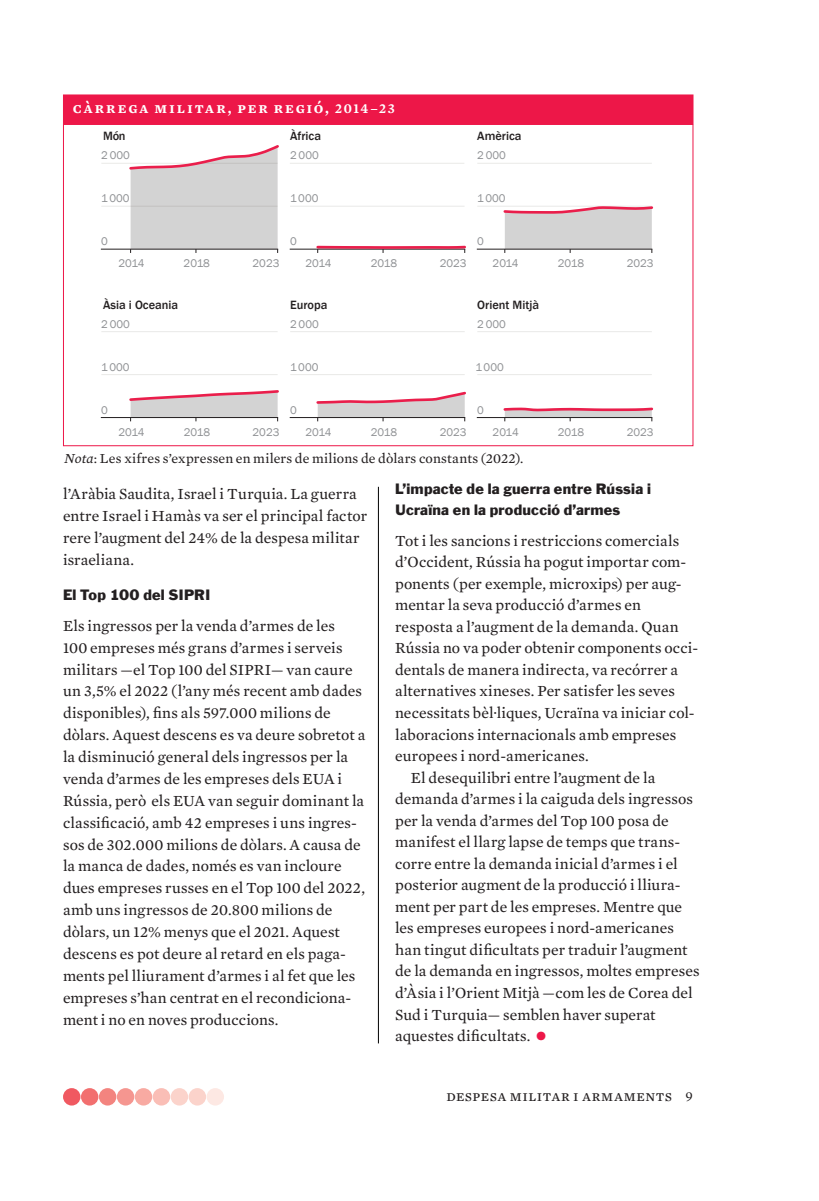
<style>
.page{position:relative;width:819px;height:1201px;background:#fff}
.page>*{position:absolute;margin:0;border:0;box-sizing:border-box;transform-origin:0 0}
.Normal_first_paragraph{font:15.75px/21.5px "Mercury Text G2";letter-spacing:.005em;color:#231f20}
.t1{font:600 15.75px "Mercury Text G3";letter-spacing:.12em;color:#fff}
.Header_odd{font:15.75px "Mercury Text G2";letter-spacing:.035em;color:#231f20}
.Headline_B{font:14px/21.5px "Franklin Gothic Std";letter-spacing:.015em;color:#231f20}
.Table_note_no_indent{font:14px "Mercury Text G2";letter-spacing:.005em;color:#231f20}
.t2{font:500 12.25px "Franklin Gothic";color:#231f20}
.t3{font:11.38px "Franklin Gothic";color:#8f9194}
.s1{font-size:14px}
.s2{font-style:italic}
.s3{font-size:31.5px;color:#ed1748}
</style>
<div class="page">
<hr style="left:378px;top:487px;width:1px;height:556px;background:#000">
<div style="left:206px;top:1088px;width:18px;height:17px;background:#fde8e3;border-radius:50%"></div>
<div style="left:189px;top:1088px;width:17px;height:17px;background:#fbd3cb;border-radius:50%"></div>
<div style="left:171px;top:1088px;width:17px;height:17px;background:#fbd3cb;border-radius:50%"></div>
<div style="left:153px;top:1088px;width:17px;height:17px;background:#fabeb6;border-radius:50%"></div>
<div style="left:135px;top:1088px;width:17px;height:17px;background:#f8aaa2;border-radius:50%"></div>
<div style="left:117px;top:1088px;width:17px;height:17px;background:#f59690;border-radius:50%"></div>
<div style="left:99px;top:1088px;width:17px;height:17px;background:#f3847f;border-radius:50%"></div>
<div style="left:81px;top:1088px;width:17px;height:17px;background:#f26f6f;border-radius:50%"></div>
<div style="left:63px;top:1088px;width:17px;height:17px;background:#f05961;border-radius:50%"></div>
<hr style="left:477px;top:374px;width:174px;height:1px;background:#8f8f85">
<hr style="left:101px;top:163px;width:176px;height:1px;background:#8f8f85">
<hr style="left:101px;top:206px;width:176px;height:1px;background:#8f8f85">
<hr style="left:290px;top:249px;width:174px;height:1px;background:#231f20">
<hr style="left:477px;top:163px;width:174px;height:1px;background:#8f8f85">
<hr style="left:477px;top:206px;width:174px;height:1px;background:#8f8f85">
<hr style="left:477px;top:249px;width:174px;height:1px;background:#231f20">
<hr style="left:101px;top:331px;width:176px;height:1px;background:#8f8f85">
<hr style="left:101px;top:374px;width:176px;height:1px;background:#8f8f85">
<hr style="left:101px;top:417px;width:176px;height:1px;background:#231f20">
<hr style="left:290px;top:331px;width:174px;height:1px;background:#8f8f85">
<hr style="left:290px;top:374px;width:174px;height:1px;background:#8f8f85">
<hr style="left:290px;top:417px;width:174px;height:1px;background:#231f20">
<hr style="left:477px;top:331px;width:174px;height:1px;background:#8f8f85">
<hr style="left:477px;top:417px;width:174px;height:1px;background:#231f20">
<hr style="left:101px;top:249px;width:177px;height:1px;background:#231f20">
<svg style="left:128px;top:145px;width:151px;height:108px"></svg>
<svg style="left:315px;top:245px;width:151px;height:8px"></svg>
<svg style="left:502px;top:206px;width:152px;height:47px"></svg>
<svg style="left:128px;top:390px;width:151px;height:31px"></svg>
<svg style="left:315px;top:391px;width:151px;height:30px"></svg>
<svg style="left:502px;top:407px;width:152px;height:14px"></svg>
<hr style="left:290px;top:163px;width:174px;height:1px;background:#8f8f85">
<hr style="left:290px;top:206px;width:174px;height:1px;background:#8f8f85">
<div style="left:63px;top:95px;width:630px;height:29px;background:#ed1748"></div>
<div style="left:63px;top:94px;width:630px;height:30px;border:1px solid #ed1748"></div>
<p class="t1" style="left:73px;top:96px;width:324px">càrrega militar, per regió, <span class="s1">2014–23</span></p>
<p class="t2" style="left:103px;top:128px;width:24px">Món</p>
<p class="t2" style="left:290px;top:128px;width:32px">Àfrica</p>
<p class="t2" style="left:477px;top:128px;width:46px">Amèrica</p>
<p class="t3" style="left:101px;top:149px;width:30px">2 000</p>
<p class="t3" style="left:290px;top:149px;width:30px">2 000</p>
<p class="t3" style="left:477px;top:149px;width:30px">2 000</p>
<p class="t3" style="left:101px;top:191px;width:30px">1 000</p>
<p class="t3" style="left:290px;top:191px;width:30px">1 000</p>
<p class="t3" style="left:477px;top:191px;width:30px">1 000</p>
<p class="t3" style="left:101px;top:234px;width:8px">0</p>
<p class="t3" style="left:290px;top:234px;width:8px">0</p>
<p class="t3" style="left:477px;top:234px;width:8px">0</p>
<p class="t3" style="left:118px;top:256px;width:28px">2014</p>
<p class="t3" style="left:184px;top:256px;width:28px">2018</p>
<p class="t3" style="left:252px;top:256px;width:28px">2023</p>
<p class="t3" style="left:305px;top:256px;width:28px">2014</p>
<p class="t3" style="left:371px;top:256px;width:28px">2018</p>
<p class="t3" style="left:439px;top:256px;width:28px">2023</p>
<p class="t3" style="left:492px;top:256px;width:28px">2014</p>
<p class="t3" style="left:558px;top:256px;width:28px">2018</p>
<p class="t3" style="left:626px;top:256px;width:28px">2023</p>
<p class="t2" style="left:103px;top:297px;width:77px">Àsia i Oceania</p>
<p class="t2" style="left:290px;top:297px;width:39px">Europa</p>
<p class="t2" style="left:477px;top:297px;width:63px">Orient Mitjà</p>
<p class="t3" style="left:101px;top:317px;width:30px">2 000</p>
<p class="t3" style="left:290px;top:317px;width:30px">2 000</p>
<p class="t3" style="left:477px;top:317px;width:30px">2 000</p>
<p class="t3" style="left:101px;top:360px;width:30px">1 000</p>
<p class="t3" style="left:290px;top:360px;width:30px">1 000</p>
<p class="t3" style="left:475px;top:360px;width:30px">1 000</p>
<p class="t3" style="left:101px;top:403px;width:8px">0</p>
<p class="t3" style="left:290px;top:403px;width:8px">0</p>
<p class="t3" style="left:477px;top:403px;width:8px">0</p>
<p class="t3" style="left:118px;top:425px;width:28px">2014</p>
<p class="t3" style="left:184px;top:425px;width:28px">2018</p>
<p class="t3" style="left:252px;top:425px;width:28px">2023</p>
<p class="t3" style="left:305px;top:425px;width:28px">2014</p>
<p class="t3" style="left:371px;top:425px;width:28px">2018</p>
<p class="t3" style="left:439px;top:425px;width:28px">2023</p>
<p class="t3" style="left:492px;top:425px;width:28px">2014</p>
<p class="t3" style="left:558px;top:425px;width:28px">2018</p>
<p class="t3" style="left:626px;top:425px;width:28px">2023</p>
<p class="Table_note_no_indent" style="left:64px;top:448px;width:460px"><span class="s2">Nota</span>: Les xifres s’expressen en milers de milions de dòlars constants (2022).</p>
<p class="Normal_first_paragraph" style="left:63px;top:482px;width:305px">l’Aràbia Saudita, Israel i Turquia. La guerra entre Israel i Hamàs va ser el principal factor rere l’augment del 24% de la despesa militar israeliana.</p>
<p class="Headline_B" style="left:63px;top:584px;width:149px">El Top 100 del SIPRI</p>
<p class="Normal_first_paragraph" style="left:63px;top:613px;width:303px">Els ingressos per la venda d’armes de les<br>100 empreses més grans d’armes i serveis militars —el Top 100 del SIPRI— van caure un 3,5% el 2022 (l’any més recent amb dades disponibles), fins als 597.000 milions de dòlars. Aquest descens es va deure sobretot a la disminució general dels ingressos per la venda d’armes de les empreses dels EUA i Rússia, però els EUA van seguir dominant la classificació, amb 42 empreses i uns ingres&shy;sos de 302.000 milions de dòlars. A causa de la manca de dades, només es van incloure dues empreses russes en el Top 100 del 2022, amb uns ingressos de 20.800 milions de dòlars, un 12% menys que el 2021. Aquest descens es pot deure al retard en els paga&shy;ments pel lliurament d’armes i al fet que les empreses s’han centrat en el recondiciona&shy;ment i no en noves produccions.</p>
<p class="Headline_B" style="left:395px;top:478px;width:257px">L’impacte de la guerra entre Rússia i<br>Ucraïna en la producció d’armes</p>
<p class="Normal_first_paragraph" style="left:395px;top:529px;width:304px">Tot i les sancions i restriccions comercials d’Occident, Rússia ha pogut importar com&shy;ponents (per exemple, microxips) per aug&shy;mentar la seva producció d’armes en resposta a l’augment de la demanda. Quan Rússia no va poder obtenir components occi&shy;dentals de manera indirecta, va recórrer a alternatives xineses. Per satisfer les seves necessitats bèl·liques, Ucraïna va iniciar col· laboracions internacionals amb empreses europees i nord-americanes.</p>
<p class="Normal_first_paragraph" style="left:395px;top:765px;width:306px;text-indent:16px">El desequilibri entre l’augment de la demanda d’armes i la caiguda dels ingressos per la venda d’armes del Top 100 posa de manifest el llarg lapse de temps que trans&shy;corre entre la demanda inicial d’armes i el posterior augment de la producció i lliura&shy;ment per part de les empreses. Mentre que les empreses europees i nord-americanes han tingut dificultats per traduir l’augment de la demanda en ingressos, moltes empreses d’Àsia i l’Orient Mitjà —com les de Corea del Sud i Turquia— semblen haver superat aquestes dificultats. <span class="s3">•</span></p>
<p class="Header_odd" style="left:446px;top:1084px;width:248px">despesa militar i armaments <span class="s1">9</span></p>
</div>
